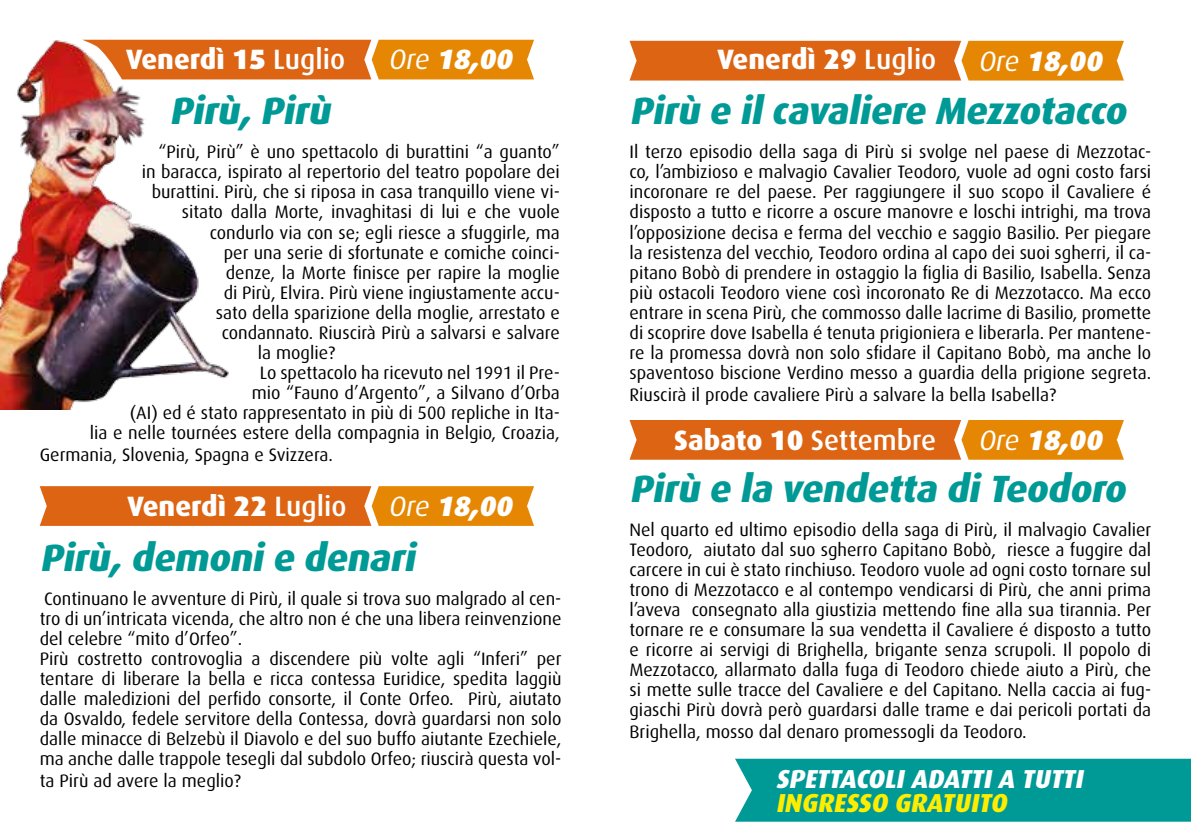
<style>
.page{position:relative;width:1191px;height:840px;background:#fff}
.page>*{position:absolute;margin:0;border:0;box-sizing:border-box;transform-origin:0 0}
.t1{font:italic 800 38px "Dax";color:#009a96}
.t2{font:800 28px "Dax";color:#fff}
.t3{font:italic 900 28px "Dax";color:#fff}
.t4{font:500 28px "Dax";color:#fff}
.t5{font:italic 800 26px "Dax";color:#fff}
.t6{font:italic 800 26px "Dax";color:#ffed00}
.t7{font:18px/20px "Dax";color:#000;text-align:justify}
.s1{font-weight:900}
.s2{font-weight:500}
.s3{font-weight:400}
.s4{font-weight:800}
</style>
<div class="page">
<img style="left:0;top:39px;width:264px;height:370px">
<svg style="left:82px;top:40px;width:452px;height:39px;background:#e0771b"></svg>
<svg style="left:629px;top:420px;width:495px;height:39px;background:#e07315"></svg>
<div style="left:735px;top:758px;width:456px;height:63px;background:#009a96"></div>
<svg style="left:629px;top:41px;width:495px;height:39px;background:#e07315"></svg>
<svg style="left:40px;top:486px;width:494px;height:39px;background:#e07415"></svg>
<h2 class="t2" style="left:126px;top:43px;width:220px">Venerdì <span class="s1">15</span> <span class="s2">Luglio</span></h2>
<h2 class="t3" style="left:388px;top:43px;width:131px"><span class="s3">Ore</span> 18, 00</h2>
<h1 class="t1" style="left:169px;top:89px;width:170px">Pirù, Pirù</h1>
<p class="t7" style="left:158px;top:142px;width:403px">“Pirù, Pirù” è uno spettacolo di burattini “a guanto”</p>
<p class="t7" style="left:142px;top:162px;width:420px">in baracca, ispirato al repertorio del teatro popolare dei</p>
<p class="t7" style="left:152px;top:182px;width:410px">burattini. Pirù, che si riposa in casa tranquillo viene vi-</p>
<p class="t7" style="left:182px;top:202px;width:379px">sitato dalla Morte, invaghitasi di lui e che vuole</p>
<p class="t7" style="left:210px;top:222px;width:351px">condurlo via con se; egli riesce a sfuggirle, ma</p>
<p class="t7" style="left:224px;top:242px;width:338px">per una serie di sfortunate e comiche coinci-</p>
<p class="t7" style="left:226px;top:262px;width:336px">denze, la Morte finisce per rapire la moglie</p>
<p class="t7" style="left:224px;top:282px;width:338px">di Pirù, Elvira. Pirù viene ingiustamente accu-</p>
<p class="t7" style="left:216px;top:302px;width:345px">sato della sparizione della moglie, arrestato e</p>
<p class="t7" style="left:222px;top:322px;width:340px">condannato. Riuscirà Pirù a salvarsi e salvare</p>
<p class="t7" style="left:258px;top:342px;width:79px">la moglie?</p>
<p class="t7" style="left:260px;top:362px;width:302px">Lo spettacolo ha ricevuto nel 1991 il Pre-</p>
<p class="t7" style="left:252px;top:382px;width:310px">mio “Fauno d’Argento”, a Silvano d’Orba</p>
<p class="t7" style="left:130px;top:402px;width:432px">(AI) ed é stato rappresentato in più di 500 repliche in Ita-</p>
<p class="t7" style="left:90px;top:422px;width:471px">lia e nelle tournées estere della compagnia in Belgio, Croazia,</p>
<p class="t7" style="left:40px;top:444px;width:295px">Germania, Slovenia, Spagna e Svizzera.</p>
<h2 class="t2" style="left:128px;top:490px;width:220px">Venerdì <span class="s1">22</span> <span class="s2">Luglio</span></h2>
<h2 class="t3" style="left:388px;top:490px;width:131px"><span class="s3">Ore</span> 18, 00</h2>
<h1 class="t1" style="left:40px;top:535px;width:384px">Pirù, demonie denari</h1>
<p class="t7" style="left:40px;top:588px;width:523px;text-align:left">Continuano le avventure di Pirù, il quale si trova suo malgrado al cen&shy;tro di un’intricata vicenda, che altro non é che una libera reinvenzione del celebre “mito d’Orfeo”.<br>Pirù costretto controvoglia a discendere più volte agli “Inferi” per tentare di liberare la bella e ricca contessa Euridice, spedita laggiù dalle maledizioni del perfido consorte, il Conte Orfeo. Pirù, aiutato da Osvaldo, fedele servitore della Contessa, dovrà guardarsi non solo dalle minacce di Belzebù il Diavolo e del suo buffo aiutante Ezechiele, ma anche dalle trappole tesegli dal subdolo Orfeo; riuscirà questa vol-</p>
<p class="t7" style="left:40px;top:770px;width:203px">ta Pirù ad avere la meglio?</p>
<h2 class="t2" style="left:717px;top:43px;width:220px">Venerdì <span class="s1">29</span> <span class="s2">Luglio</span></h2>
<h2 class="t3" style="left:978px;top:45px;width:131px"><span class="s3">Ore</span> 18, 00</h2>
<h1 class="t1" style="left:629px;top:89px;width:505px">Pirù e ilcavaliere Mezzotacco</h1>
<p class="t7" style="left:629px;top:142px;width:523px">Il terzo episodio della saga di Pirù si svolge nel paese di Mezzotac&shy;co, l’ambizioso e malvagio Cavalier Teodoro, vuole ad ogni costo farsi incoronare re del paese. Per raggiungere il suo scopo il Cavaliere é disposto a tutto e ricorre a oscure manovre e loschi intrighi, ma trova l’opposizione decisa e ferma del vecchio e saggio Basilio. Per piegare la resistenza del vecchio, Teodoro ordina al capo dei suoi sgherri, il ca&shy;pitano Bobò di prendere in ostaggio la figlia di Basilio, Isabella. Senza più ostacoli Teodoro viene così incoronato Re di Mezzotacco. Ma ecco entrare in scena Pirù, che commosso dalle lacrime di Basilio, promette di scoprire dove Isabella é tenuta prigioniera e liberarla. Per mantene&shy;re la promessa dovrà non solo sfidare il Capitano Bobò, ma anche lo spaventoso biscione Verdino messo a guardia della prigione segreta.</p>
<p class="t7" style="left:629px;top:384px;width:428px">Riuscirà il prode cavaliere Pirù a salvare la bella Isabella?</p>
<h2 class="t4" style="left:674px;top:424px;width:263px"><span class="s4">Sabato</span> <span class="s1">10</span> Settembre</h2>
<h2 class="t3" style="left:978px;top:424px;width:131px"><span class="s3">Ore</span> 18, 00</h2>
<h1 class="t1" style="left:629px;top:467px;width:505px">Pirù e la vendetta diTeodoro</h1>
<p class="t7" style="left:629px;top:520px;width:523px">Nel quarto ed ultimo episodio della saga di Pirù, il malvagio Cavalier Teodoro, aiutato dal suo sgherro Capitano Bobò, riesce a fuggire dal carcere in cui è stato rinchiuso. Teodoro vuole ad ogni costo tornare sul trono di Mezzotacco e al contempo vendicarsi di Pirù, che anni prima l’aveva consegnato alla giustizia mettendo fine alla sua tirannia. Per tornare re e consumare la sua vendetta il Cavaliere é disposto a tutto e ricorre ai servigi di Brighella, brigante senza scrupoli. Il popolo di Mezzotacco, allarmato dalla fuga di Teodoro chiede aiuto a Pirù, che si mette sulle tracce del Cavaliere e del Capitano. Nella caccia ai fug&shy;giaschi Pirù dovrà però guardarsi dalle trame e dai pericoli portati da</p>
<p class="t7" style="left:629px;top:722px;width:399px">Brighella, mosso dal denaro promessogli da Teodoro.</p>
<h3 class="t5" style="left:775px;top:763px;width:314px">SPETTACOLI ADATTI A TUTTI</h3>
<h3 class="t6" style="left:775px;top:787px;width:238px">INGRESSO GRATUITO</h3>
</div>
